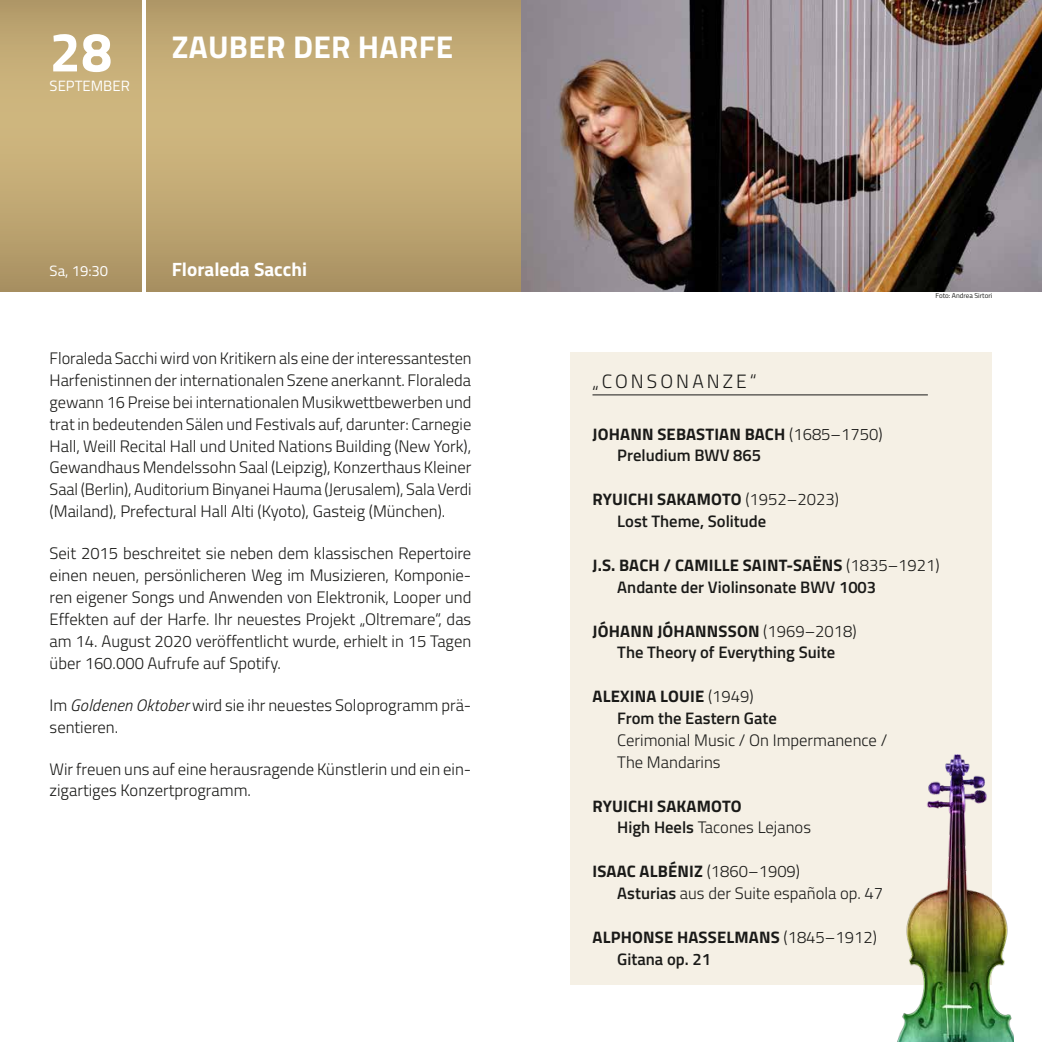
<style>
.page{position:relative;width:1042px;height:1042px;background:#fff}
.page>*{position:absolute;margin:0;border:0;box-sizing:border-box;transform-origin:0 0}
.t1{font:700 55.48px "Titillium";color:#fff}
.t2{font:700 31.5px "Titillium";letter-spacing:.01em;color:#fff}
.t3{font:700 19.25px "Titillium";color:#fff}
.t4{font:300 19.25px "Titillium";letter-spacing:.16em;color:#1a1a18}
.t5{font:300 16.62px/21.9px "Titillium";color:#1a1a18}
.t6{font:600 16.62px/21.9px "Titillium";color:#1a1a18}
.t7{font:700 16.62px/21.9px "Titillium";letter-spacing:.01em;color:#1a1a18}
.t8{font:14.88px "Titillium";color:#fff}
.t9{font:7px "Titillium";color:#1a1a18}
.s1{font-style:italic}
.s2{font-weight:300}
.s3{font-weight:600}
.s4{font-weight:700}
</style>
<div class="page">
<svg style="left:0;top:0;width:142px;height:291px;background:#c0a873"></svg>
<img style="left:521px;top:0;width:521px;height:291px">
<svg style="left:147px;top:0;width:374px;height:291px;background:#c0a873"></svg>
<div style="left:570px;top:351px;width:422px;height:633px;background:#f5f0e5"></div>
<hr style="left:592px;top:394px;width:336px;height:1px;background:#1a1a18">
<img style="left:868px;top:754px;width:146px;height:288px">
<h1 class="t1" style="left:50px;top:10px;width:64px">28</h1>
<p class="t8" style="left:50px;top:75px;width:82px">SEPTEMBER</p>
<h2 class="t2" style="left:172px;top:23px;width:283px">ZAUBER DER HARFE</h2>
<p class="t8" style="left:50px;top:260px;width:60px">Sa, 19:30</p>
<p class="t3" style="left:172px;top:255px;width:137px">Floraleda Sacchi</p>
<p class="t5" style="left:50px;top:346px;width:423px;text-align:justify">Floraleda Sacchi wird von Kritikern als eine der interessantesten Harfenistinnen der internationalen Szene anerkannt. Floraleda gewann 16 Preise bei internationalen Musikwettbewerben und trat in bedeutenden Sälen und Festivals auf, darunter: Carnegie Hall, Weill Recital Hall und United Nations Building (New York), Gewandhaus Mendelssohn Saal (Leipzig), Konzerthaus Kleiner Saal (Berlin), Auditorium Binyanei Hauma (Jerusalem), Sala Verdi (Mailand), Prefectural Hall Alti (Kyoto), Gasteig (München).</p>
<p class="t5" style="left:50px;top:542px;width:423px;text-align:justify">Seit 2015 beschreitet sie neben dem klassischen Repertoire einen neuen, persönlicheren Weg im Musizieren, Komponie&shy;ren eigener Songs und Anwenden von Elektronik, Looper und Effekten auf der Harfe. Ihr neuestes Projekt „Oltremare“, das am 14. August 2020 veröffentlicht wurde, erhielt in 15 Tagen über 160.000 Aufrufe auf Spotify.</p>
<p class="t5" style="left:50px;top:693px;width:423px">Im <span class="s1">Goldenen Oktober</span> wird sie ihr neuestes Soloprogramm prä&shy;sentieren.</p>
<p class="t5" style="left:50px;top:757px;width:423px">Wir freuen uns auf eine herausragende Künstlerin und ein ein&shy;zigartiges Konzertprogramm.</p>
<p class="t9" style="left:935px;top:290px;width:58px">Foto: Andrea Sirtori</p>
<p class="t4" style="left:592px;top:367px;width:166px">„CONSONANZE“</p>
<p class="t7" style="left:617px;top:422px;width:267px;text-indent:-25px">JOHANN SEBASTIAN BACH <span class="s2">(1685–1750)<br></span><span class="s3">Preludium BWV 865</span></p>
<p class="t6" style="left:617px;top:487px;width:223px;text-indent:-25px"><span class="s4">RYUICHI SAKAMOTO</span> <span class="s2">(1952–2023)<br></span>Lost Theme, Solitude</p>
<p class="t6" style="left:617px;top:553px;width:324px;text-indent:-25px"><span class="s4">J.S. BACH / CAMILLE SAINT-SAËNS</span> <span class="s2">(1835–1921)<br></span>Andante der Violinsonate BWV 1003</p>
<p class="t6" style="left:592px;top:619px;width:266px;text-align:center"><span class="s4">JÓHANN JÓHANNSSON</span> <span class="s2">(1969–2018)<br></span>The Theory of Everything Suite</p>
<p class="t6" style="left:617px;top:684px;width:161px;text-indent:-25px"><span class="s4">ALEXINA LOUIE</span> <span class="s2">(1949)<br></span>From the Eastern Gate</p>
<p class="t5" style="left:617px;top:728px;width:271px">Cerimonial Music / On Impermanence /<br>The Mandarins</p>
<p class="t7" style="left:617px;top:794px;width:195px;text-indent:-25px">RYUICHI SAKAMOTO<br><span class="s3">High Heels</span> <span class="s2">Tacones Lejanos</span></p>
<p class="t5" style="left:617px;top:859px;width:267px;text-indent:-25px"><span class="s4">ISAAC ALBÉNIZ</span> (1860–1909)<br><span class="s3">Asturias</span> aus der Suite española op. 47</p>
<p class="t7" style="left:617px;top:925px;width:261px;text-indent:-25px">ALPHONSE HASSELMANS <span class="s2">(1845–1912)<br></span><span class="s3">Gitana op. 21</span></p>
</div>
